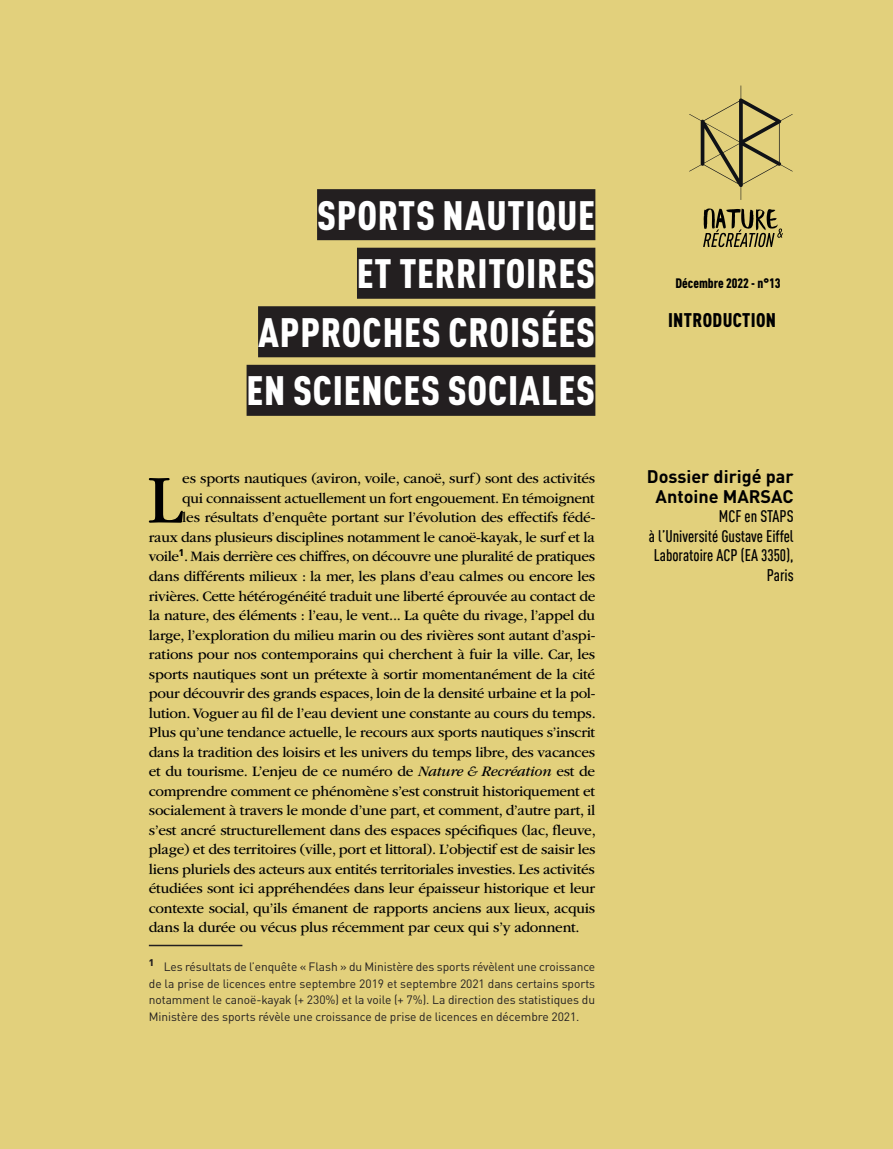
<style>
.page{position:relative;width:893px;height:1149px;background:#fff}
.page>*{position:absolute;margin:0;border:0;box-sizing:border-box;transform-origin:0 0}
.t1{font:71.25px "ITC Garamond Std";color:#000001}
.t2{font:900 condensed 40.5px/58.5px "DIN Pro";letter-spacing:.02em;color:#fff;text-align:right}
.t3{font:900 condensed 19.5px "DIN Pro";letter-spacing:.02em;color:#000001}
.t4{font:700 18px/19.5px "DIN Pro";color:#000001;text-align:center}
.t5{font:500 16.5px/19.5px "DIN Cond";color:#000001;text-align:right}
.t6{font:15px "ITC Garamond Std";letter-spacing:-.015em;color:#000001}
.t7{font:900 condensed 13.5px "DIN Pro";color:#000001}
.t8{font:12px/16.5px "DIN Pro";letter-spacing:-.005em;color:#231f20;text-align:justify}
.t9{font:900 9.6px "DIN Pro";color:#231f20}
.s1{font-style:italic}
</style>
<div class="page">
<div style="left:0;top:0;width:893px;height:1148px;background:#e2d07c"></div>
<div style="left:317px;top:189px;width:278px;height:51px;background:#231f20"></div>
<div style="left:357px;top:247px;width:238px;height:51px;background:#231f20"></div>
<div style="left:258px;top:306px;width:337px;height:51px;background:#231f20"></div>
<div style="left:247px;top:364px;width:348px;height:51px;background:#231f20"></div>
<hr style="left:149px;top:944px;width:93px;height:1px;background:#231f20">
<svg style="left:689px;top:85px;width:104px;height:115px"></svg>
<svg style="left:703px;top:208px;width:80px;height:39px"></svg>
<h2 class="t2" style="left:247px;top:182px;width:350px">SPORTS NAUTIQUE<br>ET TERRITOIRES<br>APPROCHES CROISÉES<br>EN SCIENCES SOCIALES</h2>
<h1 class="t1" style="left:147px;top:461px;width:38px">L</h1>
<p class="t6" style="left:182px;top:470px;width:414px">es sports nautiques (aviron, voile, canoë, surf) sont des activités</p>
<p class="t6" style="left:182px;top:490px;width:414px">qui connaissent actuellement un fort engouement. En témoignent</p>
<p class="t6" style="left:182px;top:509px;width:414px">les résultats d’enquête portant sur l’évolution des effectifs fédé-</p>
<p class="t6" style="left:149px;top:529px;width:447px">raux dans plusieurs disciplines notamment le canoë-kayak, le surf et la</p>
<p class="t6" style="left:149px;top:548px;width:448px">voile<sup>1</sup>. Mais derrière ces chiffres, on découvre une pluralité de pratiques</p>
<p class="t6" style="left:149px;top:568px;width:448px">dans différents milieux : la mer, les plans d’eau calmes ou encore les</p>
<p class="t6" style="left:149px;top:587px;width:448px">rivières. Cette hétérogénéité traduit une liberté éprouvée au contact de</p>
<p class="t6" style="left:149px;top:607px;width:448px">la nature, des éléments : l’eau, le vent... La quête du rivage, l’appel du</p>
<p class="t6" style="left:149px;top:626px;width:448px">large, l’exploration du milieu marin ou des rivières sont autant d’aspi-</p>
<p class="t6" style="left:149px;top:646px;width:448px">rations pour nos contemporains qui cherchent à fuir la ville. Car, les</p>
<p class="t6" style="left:149px;top:665px;width:448px">sports nautiques sont un prétexte à sortir momentanément de la cité</p>
<p class="t6" style="left:149px;top:685px;width:448px">pour découvrir des grands espaces, loin de la densité urbaine et la pol-</p>
<p class="t6" style="left:149px;top:704px;width:448px">lution. Voguer au fil de l’eau devient une constante au cours du temps.</p>
<p class="t6" style="left:149px;top:724px;width:448px">Plus qu’une tendance actuelle, le recours aux sports nautiques s’inscrit</p>
<p class="t6" style="left:149px;top:743px;width:448px">dans la tradition des loisirs et les univers du temps libre, des vacances</p>
<p class="t6" style="left:149px;top:763px;width:448px">et du tourisme. L’enjeu de ce numéro de <span class="s1">Nature &amp; Recréation</span> est de</p>
<p class="t6" style="left:149px;top:782px;width:448px">comprendre comment ce phénomène s’est construit historiquement et</p>
<p class="t6" style="left:149px;top:802px;width:448px">socialement à travers le monde d’une part, et comment, d’autre part, il</p>
<p class="t6" style="left:149px;top:821px;width:448px">s’est ancré structurellement dans des espaces spécifiques (lac, fleuve,</p>
<p class="t6" style="left:149px;top:841px;width:448px">plage) et des territoires (ville, port et littoral). L’objectif est de saisir les</p>
<p class="t6" style="left:149px;top:860px;width:447px">liens pluriels des acteurs aux entités territoriales investies. Les activités</p>
<p class="t6" style="left:149px;top:880px;width:448px">étudiées sont ici appréhendées dans leur épaisseur historique et leur</p>
<p class="t6" style="left:149px;top:899px;width:448px">contexte social, qu’ils émanent de rapports anciens aux lieux, acquis</p>
<p class="t6" style="left:149px;top:919px;width:432px">dans la durée ou vécus plus récemment par ceux qui s’y adonnent.</p>
<p class="t9" style="left:149px;top:953px;width:7px">1</p>
<p class="t8" style="left:149px;top:957px;width:448px;text-indent:15px">Les résultats de l’enquête « Flash » du Ministère des sports révèlent une croissance de la prise de licences entre septembre 2019 et septembre 2021 dans certains sports notamment le canoë-kayak (+ 230%) et la voile (+ 7%). La direction des statistiques du Ministère des sports révèle une croissance de prise de licences en décembre 2021.</p>
<p class="t7" style="left:675px;top:273px;width:107px">Décembre 2022 - n°13</p>
<h3 class="t3" style="left:668px;top:305px;width:110px">INTRODUCTION</h3>
<p class="t4" style="left:647px;top:465px;width:148px">Dossier dirigé par<br>Antoine MARSAC</p>
<p class="t5" style="left:649px;top:506px;width:146px">MCF en STAPS<br>à l’Université Gustave Eiffel<br>Laboratoire ACP (EA 3350),<br>Paris</p>
</div>
